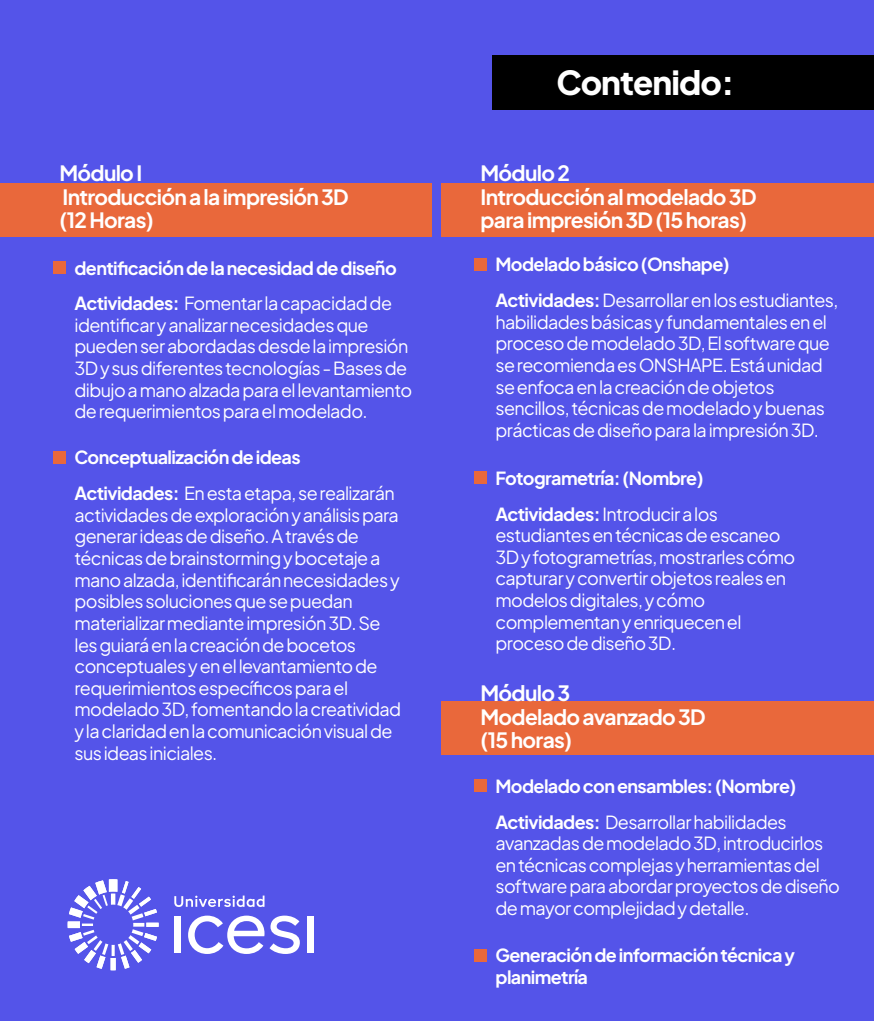
<style>
.page{position:relative;width:874px;height:1021px;background:#fff}
.page>*{position:absolute;margin:0;border:0;box-sizing:border-box;transform-origin:0 0}
.t1{font:800 33px "Plus Jakarta Sans";letter-spacing:-.025em;color:#fff}
.t2{font:700 21px/23.1px "Plus Jakarta Sans";letter-spacing:-.035em;color:#fff}
.t3{font:18px/21.6px "Plus Jakarta Sans";letter-spacing:-.035em;color:#fff}
.t4{font:700 18px/21.6px "Plus Jakarta Sans";letter-spacing:-.035em;color:#fff}
.s1{font-weight:700}
</style>
<div class="page">
<div style="left:0;top:0;width:874px;height:1020px;background:#5454e9"></div>
<div style="left:0;top:183px;width:432px;height:54px;background:#e9683b"></div>
<div style="left:493px;top:56px;width:381px;height:54px;background:#000"></div>
<svg style="left:68px;top:879px;width:91px;height:91px"></svg>
<div style="left:174px;top:916px;width:7px;height:36px;background:#fff"></div>
<svg style="left:188px;top:915px;width:112px;height:38px"></svg>
<div style="left:307px;top:916px;width:6px;height:36px;background:#fff"></div>
<svg style="left:174px;top:895px;width:90px;height:11px"></svg>
<div style="left:53px;top:261px;width:12px;height:12px;background:#e9683b"></div>
<div style="left:53px;top:451px;width:12px;height:12px;background:#e9683b"></div>
<div style="left:441px;top:183px;width:433px;height:54px;background:#e9683b"></div>
<div style="left:474px;top:258px;width:12px;height:12px;background:#e9683b"></div>
<div style="left:474px;top:471px;width:12px;height:12px;background:#e9683b"></div>
<div style="left:441px;top:701px;width:433px;height:54px;background:#e9683b"></div>
<div style="left:474px;top:779px;width:12px;height:12px;background:#e9683b"></div>
<div style="left:474px;top:949px;width:12px;height:12px;background:#e9683b"></div>
<p class="t2" style="left:60px;top:159px;width:84px">Módulo I</p>
<p class="t2" style="left:60px;top:183px;width:291px">Introducción a la impresión 3D (12 Horas)</p>
<p class="t4" style="left:74px;top:254px;width:324px">dentificación de la necesidad de diseño</p>
<p class="t3" style="left:74px;top:291px;width:339px"><span class="s1">Actividades:</span> Fomentar la capacidad de identificar y analizar necesidades que pueden ser abordadas desde la impresión 3D y sus diferentes tecnologías - Bases de dibujo a mano alzada para el levantamiento de requerimientos para el modelado.</p>
<p class="t4" style="left:74px;top:443px;width:228px">Conceptualización de ideas</p>
<p class="t3" style="left:74px;top:480px;width:328px"><span class="s1">Actividades:</span> En esta etapa, se realizarán actividades de exploración y análisis para generar ideas de diseño. A través de técnicas de brainstorming y bocetaje a mano alzada, identificarán necesidades y posibles soluciones que se puedan materializar mediante impresión 3D. Se les guiará en la creación de bocetos conceptuales y en el levantamiento de requerimientos específicos para el modelado 3D, fomentando la creatividad y la claridad en la comunicación visual de sus ideas iniciales.</p>
<h1 class="t1" style="left:556px;top:52px;width:180px">Contenido:</h1>
<p class="t2" style="left:480px;top:159px;width:91px">Módulo 2</p>
<p class="t2" style="left:480px;top:183px;width:277px">Introducción al modelado 3D para impresión 3D (15 horas)</p>
<p class="t4" style="left:495px;top:251px;width:236px">Modelado básico (Onshape)</p>
<p class="t3" style="left:495px;top:287px;width:344px"><span class="s1">Actividades:</span> Desarrollar en los estudiantes, habilidades básicas y fundamentales en el proceso de modelado 3D, El software que se recomienda es ONSHAPE. Está unidad se enfoca en la creación de objetos sencillos, técnicas de modelado y buenas prácticas de diseño para la impresión 3D.</p>
<p class="t4" style="left:495px;top:465px;width:209px">Fotogrametría: (Nombre)</p>
<p class="t3" style="left:495px;top:501px;width:301px"><span class="s1">Actividades:</span> Introducir a los estudiantes en técnicas de escaneo<br>3D y fotogrametrías, mostrarles cómo capturar y convertir objetos reales en modelos digitales, y cómo complementan y enriquecen el proceso de diseño 3D.</p>
<p class="t2" style="left:480px;top:678px;width:91px">Módulo 3</p>
<p class="t2" style="left:480px;top:702px;width:227px">Modelado avanzado 3D (15 horas)</p>
<p class="t4" style="left:495px;top:772px;width:302px">Modelado con ensambles: (Nombre)</p>
<p class="t3" style="left:495px;top:809px;width:346px"><span class="s1">Actividades:</span> Desarrollar habilidades avanzadas de modelado 3D, introducirlos en técnicas complejas y herramientas del software para abordar proyectos de diseño de mayor complejidad y detalle.</p>
<p class="t4" style="left:495px;top:941px;width:301px">Generación de información técnica y planimetría</p>
</div>
